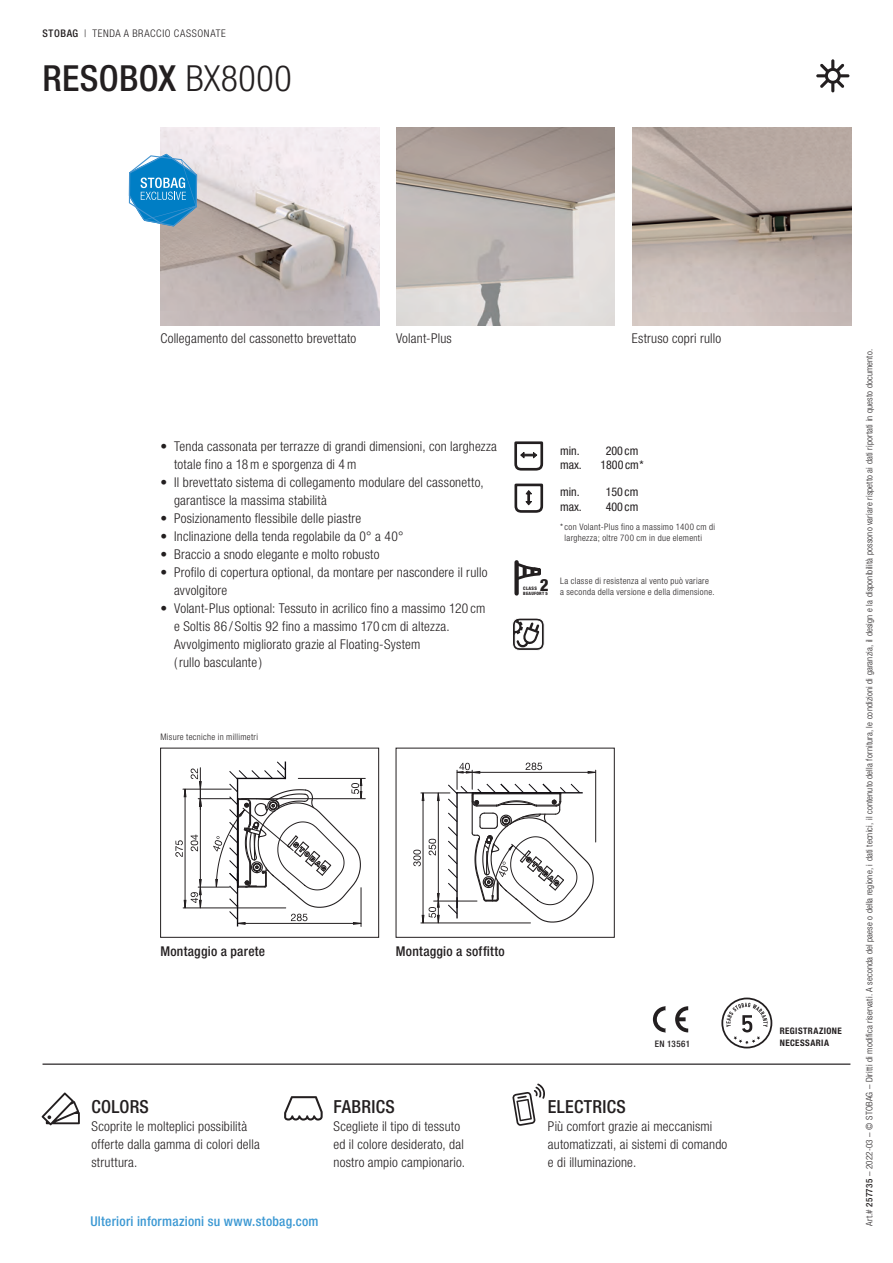
<style>
.page{position:relative;width:893px;height:1263px;background:#fff}
.page>*{position:absolute;margin:0;border:0;box-sizing:border-box;transform-origin:0 0}
.t1{font:500 condensed 36px "Helvetica Neue LT Pro";letter-spacing:.01em;color:#231f20}
.t2{font:500 condensed 18px "Helvetica Neue LT Pro";letter-spacing:.02em;color:#231f20}
.t3{font:800 condensed 16.8px "Helvetica Neue LT Pro";color:#231f20}
.t4{font:300 condensed 13.5px/18px "Helvetica Neue LT Pro";letter-spacing:.015em;color:#231f20}
.t5{font:500 condensed 13.5px "Helvetica Neue LT Pro";letter-spacing:.02em;color:#3b98d3}
.t6{font:500 condensed 13.5px "Helvetica Neue LT Pro";letter-spacing:.02em;color:#231f20}
.t7{font:condensed 12px "Helvetica Neue LT Pro";color:#231f20}
.t8{font:300 condensed 10.5px "Helvetica Neue LT Pro";letter-spacing:.06em;color:#231f20}
.t9{font:300 condensed 9px/11.2px "Helvetica Neue LT Pro";letter-spacing:.02em;color:#231f20}
.t10{font:700 condensed 9px/11.2px "Helvetica Neue LT Pro";letter-spacing:.045em;color:#231f20}
.t11{font:500 condensed 9px "Helvetica Neue LT Pro";letter-spacing:.045em;color:#231f20}
.t12{font:800 condensed 4.8px "Helvetica Neue LT Pro";letter-spacing:.075em;color:#231f20}
.t13{font:800 condensed 4.5px "Helvetica Neue LT Pro";letter-spacing:.05em;color:#231f20}
.s1{font-weight:500}
.s2{font-weight:300}
</style>
<div class="page">
<svg style="left:816px;top:59px;width:33px;height:33px"></svg>
<div style="left:514px;top:562px;width:5px;height:31px;background:#231f20"></div>
<svg style="left:514px;top:561px;width:27px;height:21px"></svg>
<img style="left:396px;top:127px;width:219px;height:198px">
<svg style="left:191px;top:835px;width:7px;height:16px"></svg>
<svg style="left:175px;top:840px;width:8px;height:17px"></svg>
<hr style="left:185px;top:789px;width:1px;height:119px;background:#231f20">
<hr style="left:183px;top:789px;width:48px;height:1px;background:#231f20">
<hr style="left:183px;top:908px;width:103px;height:1px;background:#231f20">
<hr style="left:200px;top:799px;width:1px;height:88px;background:#231f20">
<hr style="left:198px;top:887px;width:31px;height:1px;background:#231f20">
<hr style="left:198px;top:798px;width:33px;height:1px;background:#231f20">
<svg style="left:184px;top:879px;width:18px;height:29px"></svg>
<svg style="left:184px;top:768px;width:18px;height:41px"></svg>
<hr style="left:298px;top:778px;width:67px;height:1px;background:#231f20">
<hr style="left:242px;top:798px;width:123px;height:1px;background:#231f20">
<svg style="left:213px;top:761px;width:149px;height:165px"></svg>
<div style="left:160px;top:748px;width:219px;height:189px;border:1px solid #231f20"></div>
<hr style="left:421px;top:923px;width:109px;height:1px;background:#231f20">
<svg style="left:413px;top:763px;width:183px;height:160px"></svg>
<svg style="left:514px;top:441px;width:30px;height:30px"></svg>
<svg style="left:514px;top:483px;width:30px;height:30px"></svg>
<svg style="left:653px;top:1006px;width:13px;height:26px"></svg>
<svg style="left:675px;top:1006px;width:13px;height:26px"></svg>
<svg style="left:42px;top:1092px;width:38px;height:33px"></svg>
<svg style="left:512px;top:1083px;width:33px;height:43px"></svg>
<svg style="left:284px;top:1096px;width:39px;height:24px"></svg>
<hr style="left:43px;top:1063px;width:807px;height:2px;background:#231f20">
<img style="left:161px;top:128px;width:219px;height:198px">
<img style="left:632px;top:128px;width:219px;height:198px">
<svg style="left:512px;top:618px;width:32px;height:33px"></svg>
<svg style="left:129px;top:154px;width:68px;height:72px;background:#4b9fd0"></svg>
<svg style="left:721px;top:997px;width:51px;height:51px"></svg>
<p class="t8" style="left:43px;top:28px;width:185px"><span class="s1">STOBAG</span> | TENDA A BRACCIO CASSONATE</p>
<h1 class="t1" style="left:43px;top:57px;width:251px">RESOBOX <span class="s2">BX8000</span></h1>
<p class="t4" style="left:160px;top:330px;width:197px">Collegamento del cassonetto brevettato</p>
<p class="t4" style="left:396px;top:330px;width:57px">Volant-Plus</p>
<p class="t4" style="left:632px;top:330px;width:91px">Estruso copri rullo</p>
<p class="t4" style="left:174px;top:438px;width:324px;text-indent:-14px">• Tenda cassonata per terrazze di grandi dimensioni, con larghezza totale fino a 18 m e sporgenza di 4 m</p>
<p class="t4" style="left:174px;top:474px;width:311px;text-indent:-14px">• Il brevettato sistema di collegamento modulare del cassonetto, garantisce la massima stabilità</p>
<p class="t4" style="left:160px;top:510px;width:202px">• Posizionamento flessibile delle piastre</p>
<p class="t4" style="left:160px;top:528px;width:245px">• Inclinazione della tenda regolabile da 0° a 40°</p>
<p class="t4" style="left:160px;top:546px;width:221px">• Braccio a snodo elegante e molto robusto</p>
<p class="t4" style="left:174px;top:564px;width:315px;text-indent:-14px">• Profilo di copertura optional, da montare per nascondere il rullo avvolgitore</p>
<p class="t4" style="left:174px;top:599px;width:313px;text-indent:-14px">• Volant-Plus optional: Tessuto in acrilico fino a massimo 120 cm e Soltis 86 / Soltis 92 fino a massimo 170 cm di altezza.<br>Avvolgimento migliorato grazie al Floating-System<br>( rullo basculante )</p>
<p class="t9" style="left:160px;top:731px;width:99px">Misure tecniche in millimetri</p>
<p class="t7" style="left:560px;top:443px;width:21px">min.</p>
<p class="t7" style="left:606px;top:443px;width:34px">200 cm</p>
<p class="t7" style="left:560px;top:458px;width:23px">max.</p>
<p class="t7" style="left:600px;top:458px;width:45px">1800 cm*</p>
<p class="t7" style="left:560px;top:485px;width:21px">min.</p>
<p class="t7" style="left:606px;top:485px;width:34px">150 cm</p>
<p class="t7" style="left:560px;top:500px;width:23px">max.</p>
<p class="t7" style="left:606px;top:500px;width:34px">400 cm</p>
<p class="t9" style="left:565px;top:521px;width:152px;text-indent:-4px">* con Volant-Plus fino a massimo 1400 cm di larghezza; oltre 700 cm in due elementi</p>
<p class="t3" style="left:540px;top:574px;width:10px">2</p>
<p class="t12" style="left:523px;top:586px;width:15px">CLASS</p>
<p class="t13" style="left:523px;top:591px;width:26px">BEAUFORT 5</p>
<p class="t9" style="left:560px;top:575px;width:156px">La classe di resistenza al vento può variare a seconda della versione e della dimensione.</p>
<p class="t6" style="left:160px;top:943px;width:106px">Montaggio a parete</p>
<p class="t6" style="left:396px;top:943px;width:110px">Montaggio a soffitto</p>
<h2 class="t2" style="left:91px;top:1096px;width:59px">COLORS</h2>
<p class="t4" style="left:91px;top:1117px;width:170px">Scoprite le molteplici possibilità offerte dalla gamma di colori della struttura.</p>
<h2 class="t2" style="left:333px;top:1096px;width:63px">FABRICS</h2>
<p class="t4" style="left:333px;top:1117px;width:133px">Scegliete il tipo di tessuto ed il colore desiderato, dal nostro ampio campionario.</p>
<p class="t5" style="left:90px;top:1213px;width:230px">Ulteriori informazioni su www.stobag.com</p>
<p class="t11" style="left:655px;top:1038px;width:37px">EN 13561</p>
<h2 class="t2" style="left:548px;top:1096px;width:79px">ELECTRICS</h2>
<p class="t4" style="left:548px;top:1117px;width:181px">Più comfort grazie ai meccanismi automatizzati, ai sistemi di comando e di illuminazione.</p>
<p class="t10" style="left:780px;top:1025px;width:63px">REGISTRAZIONE<br>NECESSARIA</p>
<p class="t9" style="left:864px;top:1225px;width:878px;rotate:-90deg">Art.# <span class="s1">257735</span> – 2022-03 – © STOBAG – Diritti di modifica riservati. A seconda del paese o della regione, i dati tecnici, il contenuto della fornitura, le condizioni di garanzia, il design e la disponibilità possono variare rispetto ai dati riportati in questo documento.</p>
</div>
